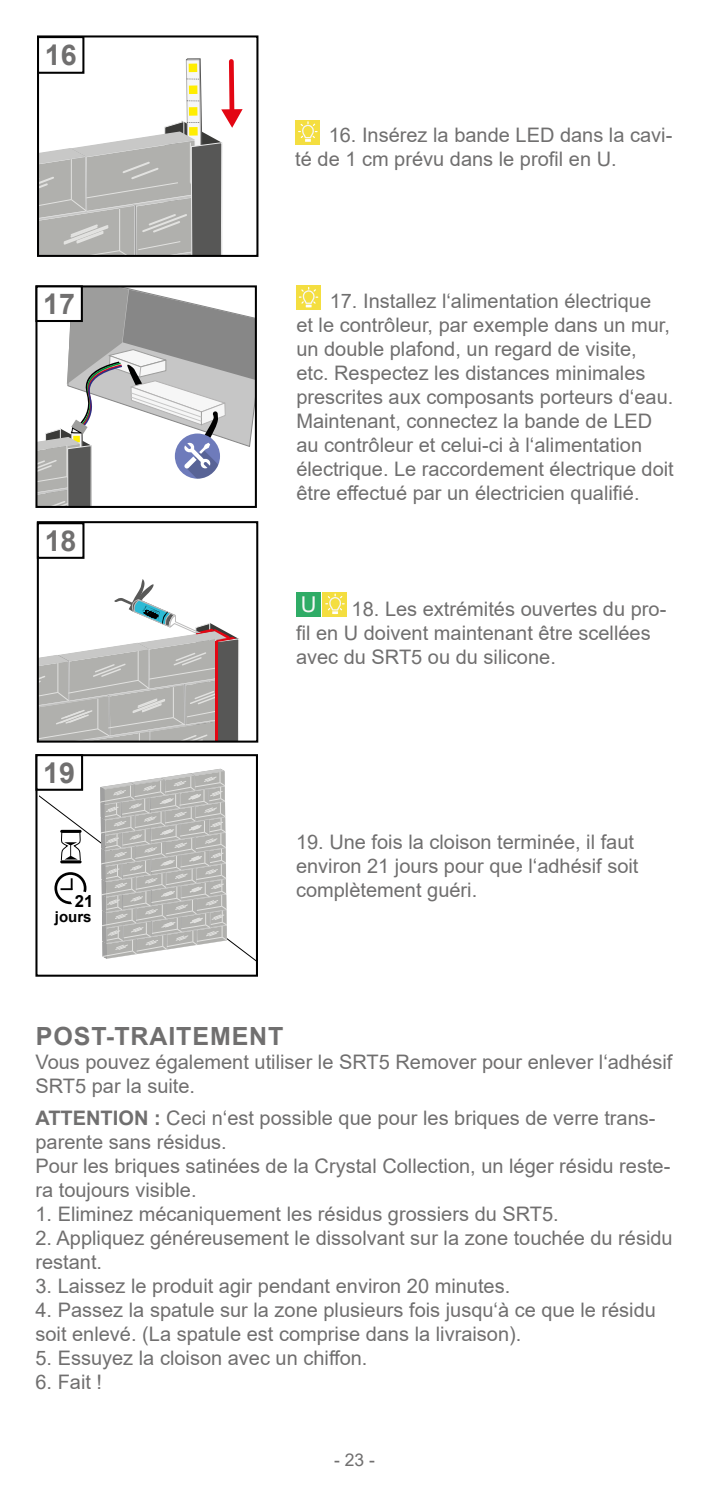
<style>
.page{position:relative;width:709px;height:1489px;background:#fff}
.page>*{position:absolute;margin:0;border:0;box-sizing:border-box;transform-origin:0 0}
.t1{font:700 28.75px "Arial";color:#706f6f}
.t2{font:700 28.5px "Arial";color:#706f6f}
.t3{font:700 25px "Arial";letter-spacing:.035em;color:#706f6f}
.t4{font:21.75px "Arial";color:#f6f6f6}
.t5{font:20px/24px "Arial";color:#706f6f}
.t6{font:17.5px "Arial";color:#706f6f}
.t7{font:700 16.75px "Arial";color:#000}
.t8{font:700 15px "Arial";color:#000}
.t9{font:700 13.25px "Arial";color:#000}
.s1{font-weight:700}
</style>
<div class="page">
<svg style="left:38px;top:288px;width:216px;height:217px"></svg>
<div style="left:35px;top:285px;width:222px;height:223px;border:2px solid #000"></div>
<div style="left:36px;top:286px;width:46px;height:35px;background:#fff"></div>
<div style="left:35px;top:285px;width:48px;height:37px;border:2px solid #000"></div>
<div style="left:296px;top:285px;width:25px;height:25px;background:#f4de40"></div>
<svg style="left:299px;top:287px;width:19px;height:21px"></svg>
<svg style="left:40px;top:579px;width:199px;height:160px"></svg>
<div style="left:37px;top:521px;width:221px;height:221px;border:2px solid #000"></div>
<div style="left:296px;top:592px;width:25px;height:24px;background:#2fac66"></div>
<div style="left:322px;top:592px;width:25px;height:24px;background:#f4de40"></div>
<svg style="left:326px;top:594px;width:18px;height:21px"></svg>
<svg style="left:39px;top:768px;width:216px;height:193px"></svg>
<div style="left:35px;top:754px;width:223px;height:222px;border:2px solid #000"></div>
<div style="left:36px;top:755px;width:46px;height:34px;background:#fff"></div>
<div style="left:35px;top:754px;width:48px;height:36px;border:2px solid #000"></div>
<div style="left:37px;top:522px;width:47px;height:37px;border:2px solid #000"></div>
<svg style="left:40px;top:58px;width:203px;height:196px"></svg>
<div style="left:37px;top:35px;width:221px;height:222px;border:2px solid #000"></div>
<div style="left:38px;top:37px;width:45px;height:36px;background:#fff"></div>
<div style="left:37px;top:36px;width:47px;height:38px;border:2px solid #000"></div>
<div style="left:295px;top:120px;width:25px;height:24px;background:#f4de40"></div>
<svg style="left:299px;top:122px;width:18px;height:20px"></svg>
<div style="left:55px;top:910px;width:37px;height:19px;background:#fff"></div>
<h2 class="t2" style="left:45px;top:35px;width:33px">16</h2>
<h2 class="t2" style="left:43px;top:284px;width:33px">17</h2>
<h1 class="t1" style="left:45px;top:520px;width:33px">18</h1>
<h1 class="t1" style="left:43px;top:752px;width:33px">19</h1>
<p class="t7" style="left:75px;top:888px;width:20px">21</p>
<p class="t9" style="left:59px;top:907px;width:31px">Tage</p>
<p class="t8" style="left:55px;top:905px;width:38px">jours</p>
<p class="t5" style="left:295px;top:123px;width:378px;text-indent:33px">16. Insérez la bande LED dans la cavi&shy;té de 1 cm prévu dans le profil en U.</p>
<p class="t5" style="left:296px;top:289px;width:379px;text-indent:33px">17. Installez l‘alimentation électrique<br>et le contrôleur, par exemple dans un mur, un double plafond, un regard de visite, etc. Respectez les distances minimales prescrites aux composants porteurs d‘eau.<br>Maintenant, connectez la bande de LED au contrôleur et celui-ci à l‘alimentation électrique. Le raccordement électrique doit être effectué par un électricien qualifié.</p>
<p class="t4" style="left:301px;top:589px;width:17px">U</p>
<p class="t5" style="left:296px;top:596px;width:372px;text-indent:56px">18. Les extrémités ouvertes du pro&shy;fil en U doivent maintenant être scellées avec du SRT5 ou du silicone.</p>
<p class="t5" style="left:296px;top:829px;width:344px">19. Une fois la cloison terminée, il faut environ 21 jours pour que l‘adhésif soit complètement guéri.</p>
<p class="t3" style="left:36px;top:1018px;width:249px">POST-TRAITEMENT</p>
<p class="t5" style="left:35px;top:1049px;width:638px">Vous pouvez également utiliser le SRT5 Remover pour enlever l‘adhésif<br>SRT5 par la suite.</p>
<p class="t5" style="left:35px;top:1105px;width:636px"><span class="s1">ATTENTION :</span> Ceci n‘est possible que pour les briques de verre trans&shy;parente sans résidus.<br>Pour les briques satinées de la Crystal Collection, un léger résidu reste&shy;ra toujours visible.</p>
<p class="t5" style="left:35px;top:1201px;width:525px">1. Eliminez mécaniquement les résidus grossiers du SRT5.</p>
<p class="t5" style="left:35px;top:1225px;width:638px">2. Appliquez généreusement le dissolvant sur la zone touchée du résidu restant.</p>
<p class="t5" style="left:35px;top:1273px;width:476px">3. Laissez le produit agir pendant environ 20 minutes.</p>
<p class="t5" style="left:35px;top:1297px;width:622px">4. Passez la spatule sur la zone plusieurs fois jusqu‘à ce que le résidu soit enlevé. (La spatule est comprise dans la livraison).</p>
<p class="t5" style="left:35px;top:1345px;width:333px">5. Essuyez la cloison avec un chiffon.</p>
<p class="t5" style="left:35px;top:1369px;width:68px">6. Fait !</p>
<p class="t6" style="left:334px;top:1447px;width:42px">- 23 -</p>
</div>
